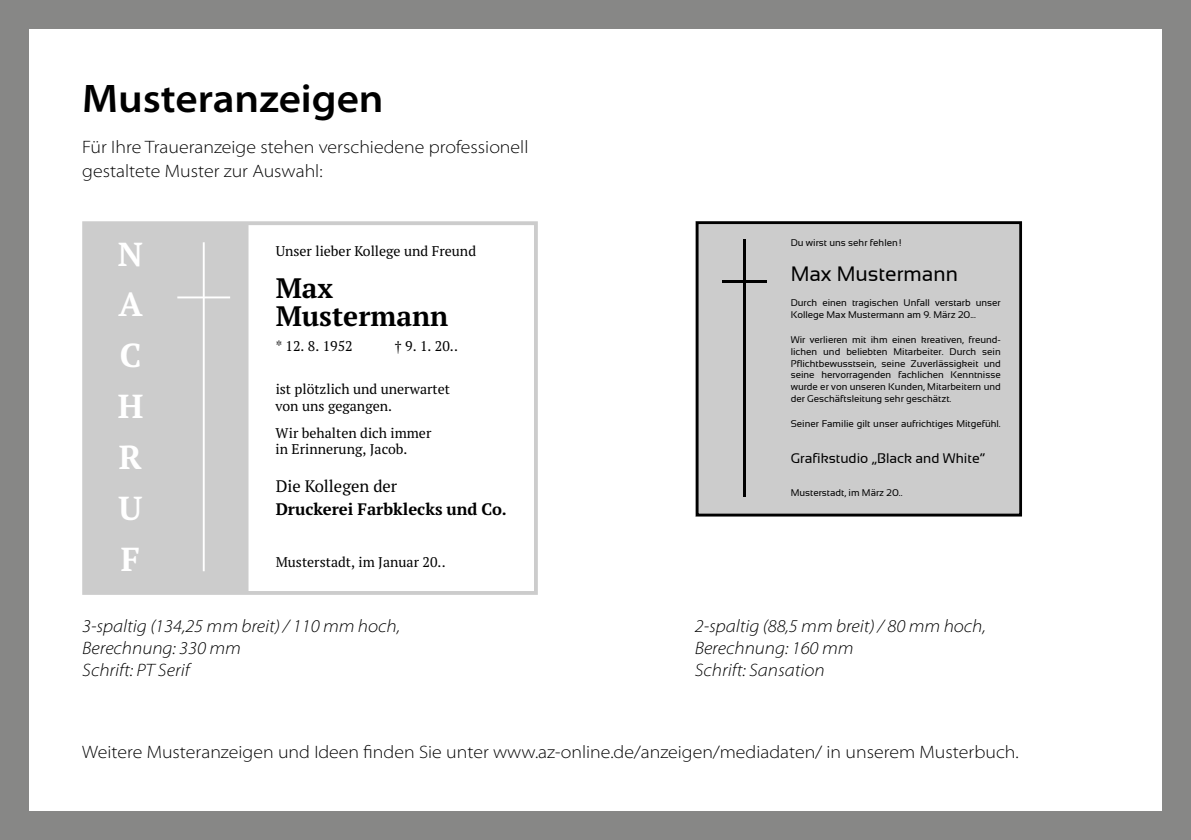
<style>
.page{position:relative;width:1191px;height:840px;background:#fff}
.page>*{position:absolute;margin:0;border:0;box-sizing:border-box;transform-origin:0 0}
.t1{font:600 semi-expanded 40px "Myriad Pro";color:#000}
.t2{font:700 33.2px/50.8px "PT Serif";color:#fff;text-align:justify}
.t3{font:700 28.2px/28.2px "PT Serif";color:#000}
.t4{font:20.8px "Sansation";color:#000}
.t5{font:300 semi-expanded 18px/24px "Myriad Pro";color:#000}
.t6{font:italic 300 semi-expanded 18px/21.6px "Myriad Pro";color:#000}
.t7{font:700 16.6px "PT Serif";color:#000}
.t8{font:16.6px "PT Serif";color:#000}
.t9{font:14px/16.6px "PT Serif";color:#000}
.t10{font:13.8px "Sansation";color:#000}
.t11{font:9.8px/11.8px "Sansation";color:#000}
</style>
<div class="page">
<div style="left:696px;top:221px;width:326px;height:295px;background:#ccc"></div>
<div style="left:696px;top:221px;width:326px;height:295px;border:3px solid #000"></div>
<hr style="left:743px;top:239px;width:2px;height:257px;background:#000">
<hr style="left:722px;top:280px;width:44px;height:2px;background:#000">
<svg style="left:82px;top:221px;width:456px;height:373px"></svg>
<hr style="left:203px;top:243px;width:2px;height:327px;background:#fff">
<hr style="left:178px;top:296px;width:51px;height:2px;background:#fff">
<div style="left:0;top:0;width:1191px;height:28px;background:#878786"></div>
<div style="left:0;top:811px;width:1191px;height:28px;background:#878786"></div>
<div style="left:0;top:0;width:28px;height:839px;background:#878786"></div>
<div style="left:1162px;top:0;width:29px;height:839px;background:#878786"></div>
<h1 class="t1" style="left:82px;top:76px;width:303px">Musteranzeigen</h1>
<h3 class="t5" style="left:82px;top:135px;width:447px">Für Ihre Traueranzeige stehen verschiedene professionell gestaltete Muster zur Auswahl:</h3>
<h2 class="t2" style="left:118px;top:228px;width:27px">N A C H R U F</h2>
<h3 class="t9" style="left:276px;top:242px;width:202px">Unser lieber Kollege und Freund</h3>
<h3 class="t3" style="left:276px;top:273px;width:174px">Max<br>Mustermann</h3>
<h3 class="t9" style="left:276px;top:338px;width:79px">* 12. 8. 1952</h3>
<h3 class="t9" style="left:395px;top:338px;width:65px">† 9. 1. 20..</h3>
<h3 class="t9" style="left:276px;top:380px;width:176px">ist plötzlich und unerwartet von uns gegangen.</h3>
<h3 class="t9" style="left:276px;top:424px;width:157px">Wir behalten dich immer in Erinnerung, Jacob.</h3>
<h3 class="t8" style="left:276px;top:475px;width:123px">Die Kollegen der</h3>
<h3 class="t7" style="left:276px;top:498px;width:233px">Druckerei Farbklecks und Co.</h3>
<h3 class="t9" style="left:276px;top:553px;width:171px">Musterstadt, im Januar 20..</h3>
<p class="t11" style="left:790px;top:237px;width:112px">Du wirst uns sehr fehlen!</p>
<h3 class="t4" style="left:790px;top:261px;width:169px">Max Mustermann</h3>
<p class="t11" style="left:790px;top:297px;width:212px">Durch einen tragischen Unfall verstarb unser<br>Kollege Max Mustermann am 9. März 20...</p>
<p class="t11" style="left:790px;top:333px;width:212px;text-align:justify">Wir verlieren mit ihm einen kreativen, freund&shy;lichen und beliebten Mitarbeiter. Durch sein Pflichtbewusstsein, seine Zuverlässigkeit und seine hervorragenden fachlichen Kenntnisse wurde er von unseren Kunden, Mitarbeitern und der Geschäftsleitung sehr geschätzt.</p>
<p class="t11" style="left:790px;top:417px;width:212px">Seiner Familie gilt unser aufrichtiges Mitgefühl.</p>
<h3 class="t10" style="left:790px;top:450px;width:196px">Grafikstudio „Black and White“</h3>
<p class="t11" style="left:790px;top:487px;width:113px">Musterstadt, im März 20..</p>
<h3 class="t6" style="left:82px;top:615px;width:319px">3-spaltig (134,25 mm breit) / 110 mm hoch,<br>Berechnung: 330 mm<br>Schrift: PT Serif</h3>
<h3 class="t6" style="left:694px;top:615px;width:292px">2-spaltig (88,5 mm breit) / 80 mm hoch,<br>Berechnung: 160 mm<br>Schrift: Sansation</h3>
<h3 class="t5" style="left:82px;top:739px;width:938px">Weitere Musteranzeigen und Ideen finden Sie unter www.az-online.de/anzeigen/mediadaten/ in unserem Musterbuch.</h3>
</div>
